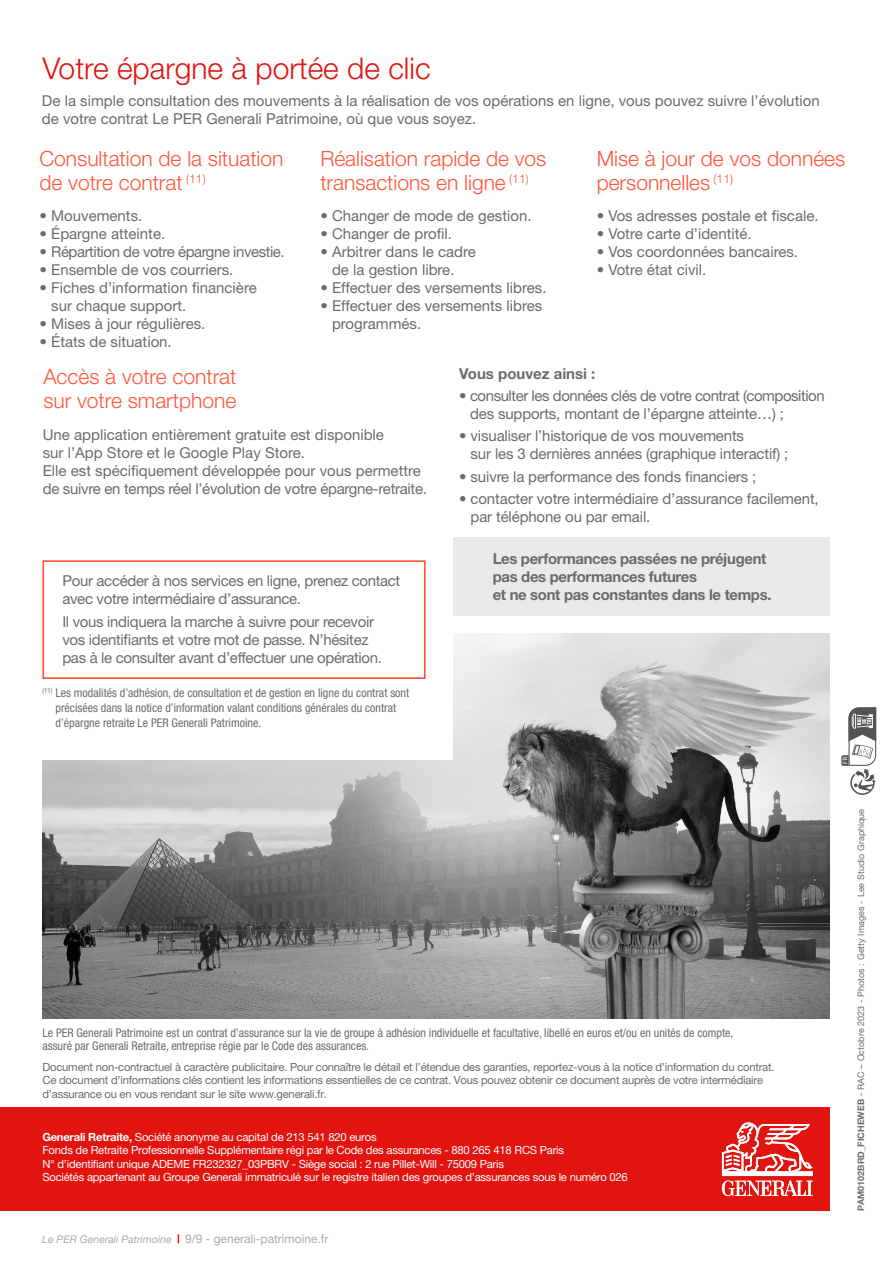
<style>
.page{position:relative;width:893px;height:1263px;background:#fff}
.page>*{position:absolute;margin:0;border:0;box-sizing:border-box;transform-origin:0 0}
.t1{font:300 30px "Helvetica Neue LT Std";color:#e21410}
.t2{font:300 21px/24px "Helvetica Neue LT Std";color:#ff5639}
.t3{font:15px/18px "Helvetica Neue LT Std";letter-spacing:-.005em;color:#6a6c6c}
.t4{font:15px/18px "Helvetica Neue LT Std";letter-spacing:-.03em;color:#6a6c6c}
.t5{font:700 15px/18px "Helvetica Neue LT Std";letter-spacing:-.02em;color:#6a6c6c}
.t6{font:700 15px "Helvetica Neue LT Std";color:#6a6c6c}
.t7{font:condensed 12px/15px "Helvetica Neue LT Std";color:#6a6c6c}
.t8{font:12px "Helvetica Neue LT Std";color:#abacac}
.t9{font:11.25px/13.5px "Helvetica Neue LT Std";letter-spacing:-.02em;color:#fff}
.t10{font:11.25px/13.5px "Helvetica Neue LT Std";letter-spacing:-.02em;color:#6a6c6c}
.t11{font:9px "Helvetica Neue LT Std";color:#6a6c6c}
.s1{font-weight:700}
.s2{font-family:"Helvetica Neue";font-style:italic;font-size:10.5px}
</style>
<div class="page">
<div style="left:0;top:1107px;width:830px;height:104px;background:#e21410"></div>
<svg style="left:722px;top:1122px;width:91px;height:74px"></svg>
<div style="left:42px;top:560px;width:384px;height:119px;border:2px solid #ff5639"></div>
<img style="left:454px;top:633px;width:376px;height:128px">
<img style="left:42px;top:761px;width:788px;height:257px">
<div style="left:454px;top:538px;width:376px;height:78px;background:#e9eaea"></div>
<svg style="left:841px;top:707px;width:35px;height:88px"></svg>
<h1 class="t1" style="left:43px;top:50px;width:390px">Votre épargne à portée de clic</h1>
<p class="t3" style="left:42px;top:92px;width:779px">De la simple consultation des mouvements à la réalisation de vos opérations en ligne, vous pouvez suivre l’évolution de votre contrat Le PER Generali Patrimoine, où que vous soyez.</p>
<h2 class="t2" style="left:40px;top:146px;width:245px">Consultation de la situation de votre contrat <sup>(11)</sup></h2>
<p class="t3" style="left:40px;top:206px;width:104px">• Mouvements.</p>
<p class="t3" style="left:40px;top:224px;width:127px">• Épargne atteinte.</p>
<p class="t4" style="left:40px;top:242px;width:247px">• Répartition de votre épargne investie.</p>
<p class="t3" style="left:40px;top:260px;width:195px">• Ensemble de vos courriers.</p>
<p class="t3" style="left:51px;top:278px;width:207px;text-indent:-12px">• Fiches d’information financière sur chaque support.</p>
<p class="t3" style="left:40px;top:314px;width:167px">• Mises à jour régulières.</p>
<p class="t3" style="left:40px;top:332px;width:134px">• États de situation.</p>
<h2 class="t2" style="left:320px;top:146px;width:228px">Réalisation rapide de vos transactions en ligne <sup>(11)</sup></h2>
<p class="t3" style="left:320px;top:206px;width:213px">• Changer de mode de gestion.</p>
<p class="t3" style="left:320px;top:224px;width:133px">• Changer de profil.</p>
<p class="t3" style="left:332px;top:242px;width:145px;text-indent:-12px">• Arbitrer dans le cadre de la gestion libre.</p>
<p class="t3" style="left:320px;top:278px;width:228px">• Effectuer des versements libres.</p>
<p class="t3" style="left:332px;top:296px;width:212px;text-indent:-12px">• Effectuer des versements libres programmés.</p>
<h2 class="t2" style="left:597px;top:146px;width:250px">Mise à jour de vos données personnelles <sup>(11)</sup></h2>
<p class="t3" style="left:597px;top:206px;width:223px">• Vos adresses postale et fiscale.</p>
<p class="t3" style="left:597px;top:224px;width:157px">• Votre carte d’identité.</p>
<p class="t3" style="left:597px;top:242px;width:203px">• Vos coordonnées bancaires.</p>
<p class="t3" style="left:597px;top:260px;width:111px">• Votre état civil.</p>
<h2 class="t2" style="left:43px;top:364px;width:194px">Accès à votre contrat sur votre smartphone</h2>
<p class="t3" style="left:43px;top:425px;width:386px">Une application entièrement gratuite est disponible<br>sur l’App Store et le Google Play Store.<br>Elle est spécifiquement développée pour vous permettre de suivre en temps réel l’évolution de votre épargne-retraite.</p>
<p class="t3" style="left:62px;top:572px;width:339px">Pour accéder à nos services en ligne, prenez contact avec votre intermédiaire d’assurance.</p>
<p class="t3" style="left:62px;top:612px;width:321px">Il vous indiquera la marche à suivre pour recevoir vos identifiants et votre mot de passe. N’hésitez pas à le consulter avant d’effectuer une opération.</p>
<p class="t7" style="left:55px;top:685px;width:355px;text-indent:-13px"><sup>(11)</sup> Les modalités d’adhésion, de consultation et de gestion en ligne du contrat sont précisées dans la notice d’information valant conditions générales du contrat d’épargne retraite Le PER Generali Patrimoine.</p>
<p class="t6" style="left:459px;top:364px;width:138px">Vous pouvez ainsi :</p>
<p class="t4" style="left:470px;top:387px;width:356px;text-indent:-11px">• consulter les données clés de votre contrat (composition des supports, montant de l’épargne atteinte…) ;</p>
<p class="t3" style="left:471px;top:427px;width:319px;text-indent:-11px">• visualiser l’historique de vos mouvements<br>sur les 3 dernières années (graphique interactif) ;</p>
<p class="t3" style="left:459px;top:467px;width:299px">• suivre la performance des fonds financiers ;</p>
<p class="t3" style="left:471px;top:489px;width:350px;text-indent:-11px">• contacter votre intermédiaire d’assurance facilement, par téléphone ou par email.</p>
<p class="t5" style="left:493px;top:549px;width:280px">Les performances passées ne préjugent pas des performances futures<br>et ne sont pas constantes dans le temps.</p>
<p class="t7" style="left:43px;top:1025px;width:692px;line-height:13.5px">Le PER Generali Patrimoine est un contrat d’assurance sur la vie de groupe à adhésion individuelle et facultative, libellé en euros et/ou en unités de compte, assuré par Generali Retraite, entreprise régie par le Code des assurances.</p>
<p class="t10" style="left:43px;top:1060px;width:733px">Document non-contractuel à caractère publicitaire. Pour connaître le détail et l’étendue des garanties, reportez-vous à la notice d’information du contrat.<br>Ce document d’informations clés contient les informations essentielles de ce contrat. Vous pouvez obtenir ce document auprès de votre intermédiaire d’assurance ou en vous rendant sur le site www.generali.fr.</p>
<p class="t9" style="left:42px;top:1130px;width:587px"><span class="s1">Generali Retraite,</span> Société anonyme au capital de 213 541 820 euros<br>Fonds de Retraite Professionnelle Supplémentaire régi par le Code des assurances - 880 265 418 RCS Paris<br>N° d’identifiant unique ADEME FR232327_03PBRV - Siège social : 2 rue Pillet-Will - 75009 Paris<br>Sociétés appartenant au Groupe Generali immatriculé sur le registre italien des groupes d’assurances sous le numéro 026</p>
<p class="t8" style="left:42px;top:1232px;width:288px"><span class="s2">Le PER Generali Patrimoine</span> 9/9 - generali-patrimoine.fr</p>
<p class="t11" style="left:855px;top:1211px;width:404px;rotate:-90deg"><span class="s1">PAM0102BRD_FICHEWEB</span> - RAC – Octobre 2023 - Photos : Getty Images - Lee Studio Graphique</p>
</div>
